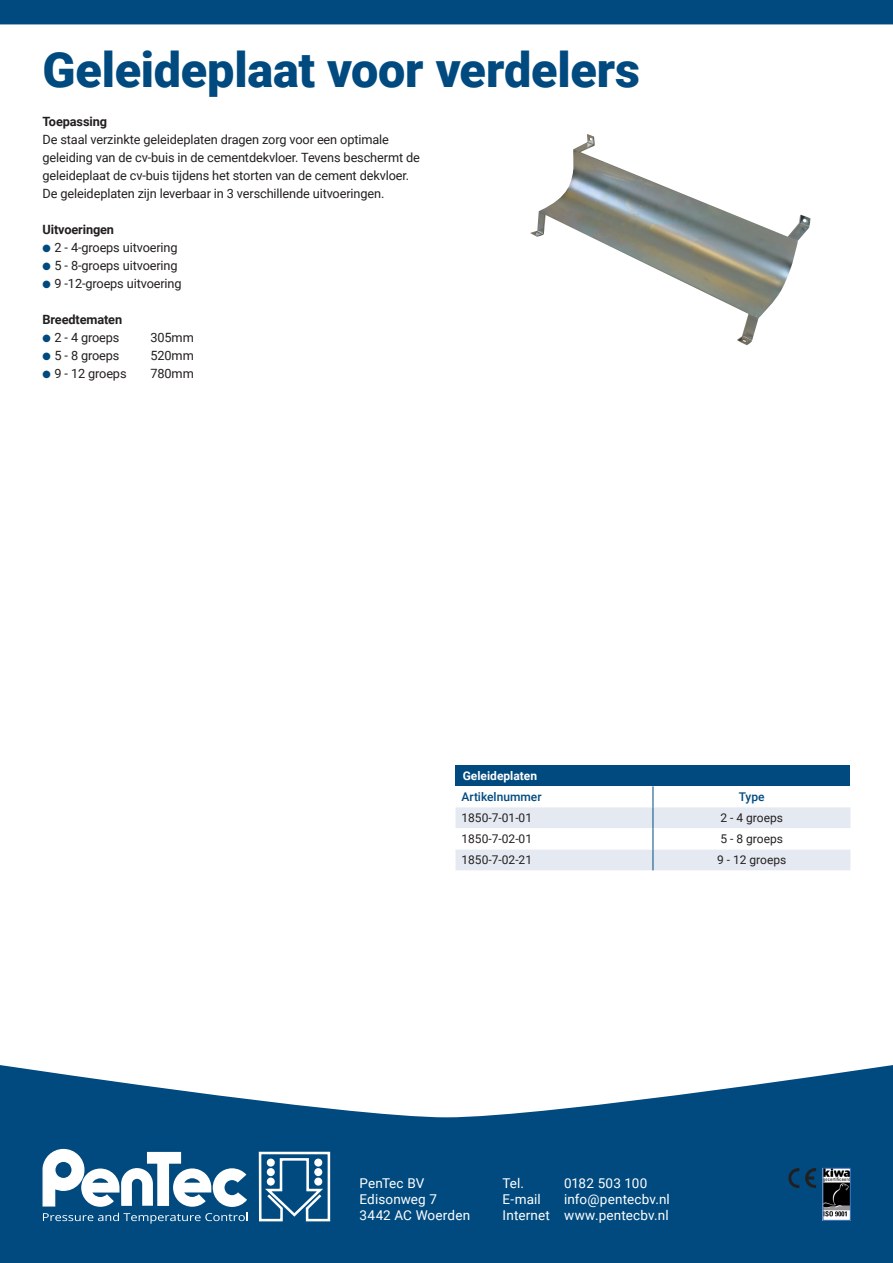
<style>
.page{position:relative;width:893px;height:1263px;background:#004a7f}
.page>*{position:absolute;margin:0;border:0;box-sizing:border-box;transform-origin:0 0}
.t1{font:900 48.6px "Roboto";letter-spacing:-.005em;color:#004a7f}
.t2{font:13.5px/16.2px "Roboto";letter-spacing:.01em;color:#fff}
.t3{font:12.75px/18px "Roboto";letter-spacing:-.01em;color:#231f20}
.t4{font:700 12.75px "Roboto";letter-spacing:-.01em;color:#231f20}
.t5{font:12px "Roboto";color:#231f20}
.t6{font:500 12px "Roboto";color:#004a7f}
.t7{font:700 12px "Roboto";color:#fff}
.s1{color:#004a7f}
</style>
<div class="page">
<svg style="left:42px;top:1148px;width:205px;height:59px"></svg>
<svg style="left:43px;top:1213px;width:205px;height:11px"></svg>
<svg style="left:258px;top:1151px;width:73px;height:71px"></svg>
<div style="left:267px;top:1158px;width:8px;height:8px;background:#fff;border-radius:50%"></div>
<div style="left:267px;top:1177px;width:8px;height:8px;background:#fff;border-radius:50%"></div>
<div style="left:267px;top:1168px;width:8px;height:8px;background:#fff;border-radius:50%"></div>
<div style="left:314px;top:1158px;width:8px;height:8px;background:#fff;border-radius:50%"></div>
<div style="left:314px;top:1177px;width:8px;height:8px;background:#fff;border-radius:50%"></div>
<div style="left:314px;top:1168px;width:8px;height:8px;background:#fff;border-radius:50%"></div>
<div style="left:0;top:24px;width:893px;height:1093px;background:#fff"></div>
<img style="left:531px;top:134px;width:280px;height:211px">
<div style="left:455px;top:765px;width:395px;height:21px;background:#004a7f"></div>
<svg style="left:455px;top:786px;width:395px;height:84px;background:#f1f4f8"></svg>
<img style="left:825px;top:1170px;width:23px;height:48px">
<svg style="left:788px;top:1168px;width:11px;height:20px"></svg>
<svg style="left:805px;top:1168px;width:11px;height:20px"></svg>
<p class="t1" style="left:43px;top:36px;width:599px">Geleideplaat voor verdelers</p>
<p class="t4" style="left:43px;top:113px;width:66px">Toepassing</p>
<p class="t3" style="left:43px;top:130px;width:379px">De staal verzinkte geleideplaten dragen zorg voor een optimale geleiding van de cv-buis in de cementdekvloer. Tevens beschermt de geleideplaat de cv-buis tijdens het storten van de cement dekvloer.</p>
<p class="t3" style="left:43px;top:184px;width:343px">De geleideplaten zijn leverbaar in 3 verschillende uitvoeringen.</p>
<p class="t4" style="left:43px;top:221px;width:73px">Uitvoeringen</p>
<p class="t3" style="left:43px;top:238px;width:137px"><span class="s1">●</span> 2 - 4-groeps uitvoering</p>
<p class="t3" style="left:43px;top:256px;width:137px"><span class="s1">●</span> 5 - 8-groeps uitvoering</p>
<p class="t3" style="left:43px;top:274px;width:141px"><span class="s1">●</span> 9 -12-groeps uitvoering</p>
<p class="t4" style="left:43px;top:311px;width:81px">Breedtematen</p>
<p class="t3" style="left:43px;top:328px;width:79px"><span class="s1">●</span> 2 - 4 groeps</p>
<p class="t3" style="left:151px;top:328px;width:45px">305mm</p>
<p class="t3" style="left:43px;top:346px;width:79px"><span class="s1">●</span> 5 - 8 groeps</p>
<p class="t3" style="left:151px;top:346px;width:45px">520mm</p>
<p class="t3" style="left:43px;top:364px;width:86px"><span class="s1">●</span> 9 - 12 groeps</p>
<p class="t3" style="left:151px;top:364px;width:45px">780mm</p>
<p class="t7" style="left:463px;top:768px;width:76px">Geleideplaten</p>
<p class="t6" style="left:461px;top:789px;width:82px">Artikelnummer</p>
<p class="t6" style="left:739px;top:789px;width:27px">Type</p>
<p class="t5" style="left:461px;top:810px;width:72px">1850-7-01-01</p>
<p class="t5" style="left:720px;top:810px;width:64px">2 - 4 groeps</p>
<p class="t5" style="left:461px;top:831px;width:72px">1850-7-02-01</p>
<p class="t5" style="left:720px;top:831px;width:64px">5 - 8 groeps</p>
<p class="t5" style="left:461px;top:852px;width:72px">1850-7-02-21</p>
<p class="t5" style="left:717px;top:852px;width:71px">9 - 12 groeps</p>
<p class="t2" style="left:360px;top:1174px;width:112px">PenTec BV<br>Edisonweg 7<br>3442 AC Woerden</p>
<p class="t2" style="left:503px;top:1174px;width:23px">Tel.</p>
<p class="t2" style="left:564px;top:1174px;width:85px">0182 503 100</p>
<p class="t2" style="left:503px;top:1190px;width:169px;text-align:right">info@pentecbv.nl<br>Internet www.pentecbv.nl</p>
<p class="t2" style="left:503px;top:1190px;width:40px">E-mail</p>
</div>
